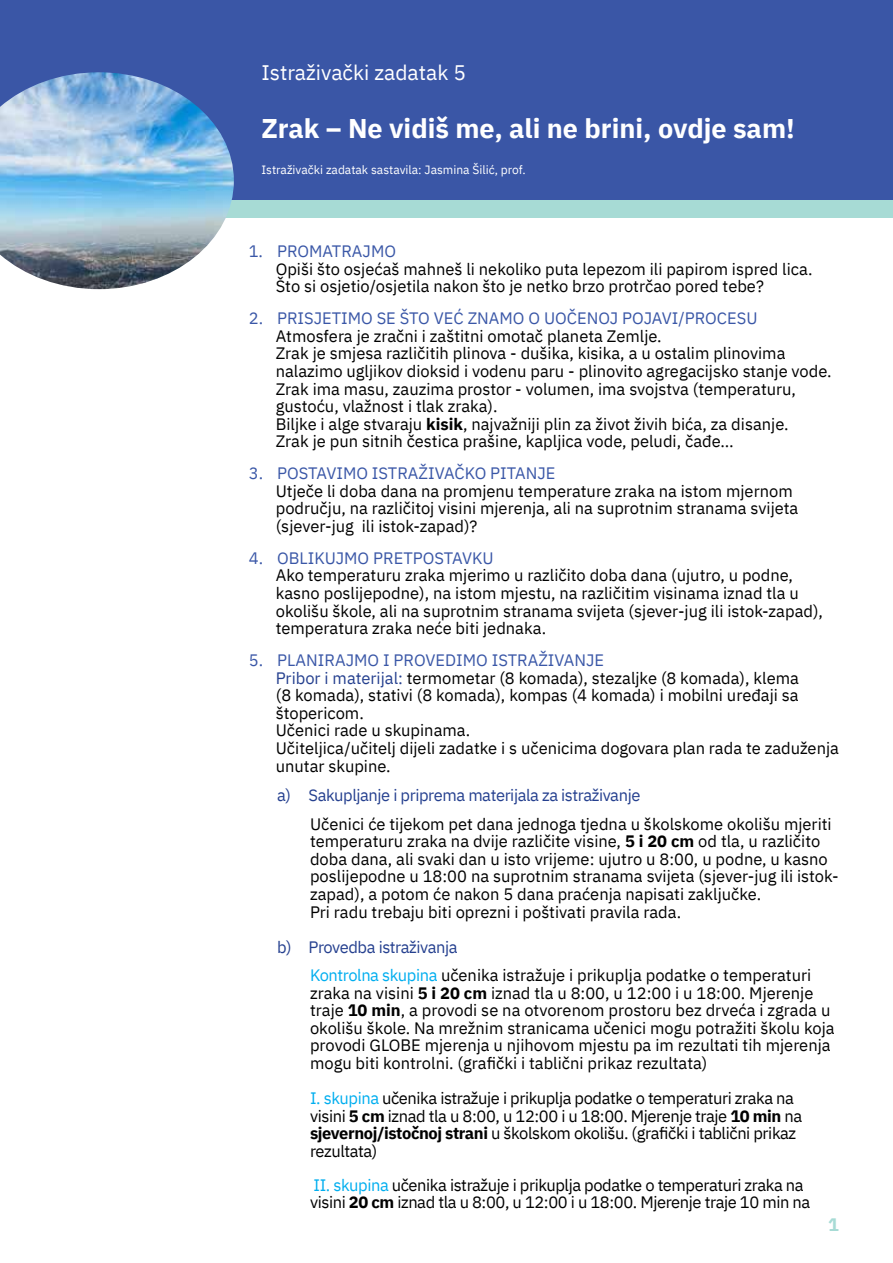
<style>
.page{position:relative;width:893px;height:1263px;background:#fff}
.page>*{position:absolute;margin:0;border:0;box-sizing:border-box;transform-origin:0 0}
.t1{font:700 27px "IBM Plex Sans";color:#fff}
.t2{font:21px "IBM Plex Sans";color:#fff}
.t3{font:700 18px "IBM Plex Sans";color:#a7dbd5}
.t4{font:16.5px/17.5px "IBM Plex Sans";color:#000}
.t5{font:16.5px/17.5px "IBM Plex Sans";letter-spacing:-.025em;color:#000}
.t6{font:16.5px "IBM Plex Sans";color:#3a57a7}
.t7{font:16.5px "IBM Plex Sans";letter-spacing:-.025em;color:#25408f}
.t8{font:12px "IBM Plex Sans";color:#fff}
.s1{font-weight:700}
.s2{color:#3a57a7}
.s3{color:#25408f}
.s4{color:#00aeef}
</style>
<div class="page">
<div style="left:0;top:0;width:893px;height:208px;background:#3a56a6"></div>
<div style="left:0;top:200px;width:893px;height:18px;background:#a7dbd5"></div>
<img style="left:0;top:72px;width:234px;height:217px">
<p class="t2" style="left:261px;top:57px;width:206px">Istraživački zadatak 5</p>
<h1 class="t1" style="left:261px;top:107px;width:535px">Zrak – Ne vidiš me, ali ne brini, ovdje sam!</h1>
<p class="t8" style="left:261px;top:160px;width:266px">Istraživački zadatak sastavila: Jasmina Šilić, prof.</p>
<p class="t6" style="left:249px;top:239px;width:149px">1. PROMATRAJMO</p>
<p class="t4" style="left:276px;top:259px;width:538px">Opiši što osjećaš mahneš li nekoliko puta lepezom ili papirom ispred lica.<br>Što si osjetio/osjetila nakon što je netko brzo protrčao pored tebe?</p>
<p class="t6" style="left:249px;top:306px;width:510px">2. PRISJETIMO SE ŠTO VEĆ ZNAMO O UOČENOJ POJAVI/PROCESU</p>
<p class="t4" style="left:276px;top:326px;width:557px">Atmosfera je zračni i zaštitni omotač planeta Zemlje.<br>Zrak je smjesa različitih plinova - dušika, kisika, a u ostalim plinovima nalazimo ugljikov dioksid i vodenu paru - plinovito agregacijsko stanje vode.<br>Zrak ima masu, zauzima prostor - volumen, ima svojstva (temperaturu, gustoću, vlažnost i tlak zraka).<br>Biljke i alge stvaraju <span class="s1">kisik</span>, najvažniji plin za život živih bića, za disanje.<br>Zrak je pun sitnih čestica prašine, kapljica vode, peludi, čađe…</p>
<p class="t6" style="left:249px;top:461px;width:308px">3. POSTAVIMO ISTRAŽIVAČKO PITANJE</p>
<p class="t4" style="left:276px;top:481px;width:524px">Utječe li doba dana na promjenu temperature zraka na istom mjernom području, na različitoj visini mjerenja, ali na suprotnim stranama svijeta (sjever-jug ili istok-zapad)?</p>
<p class="t6" style="left:249px;top:545px;width:247px">4. OBLIKUJMO PRETPOSTAVKU</p>
<p class="t4" style="left:276px;top:565px;width:549px">Ako temperaturu zraka mjerimo u različito doba dana (ujutro, u podne, kasno poslijepodne), na istom mjestu, na različitim visinama iznad tla u okolišu škole, ali na suprotnim stranama svijeta (sjever-jug ili istok-zapad), temperatura zraka neće biti jednaka.</p>
<p class="t4" style="left:276px;top:650px;width:565px;text-indent:-27px"><span class="s2">5. PLANIRAJMO I PROVEDIMO ISTRAŽIVANJE<br></span><span class="s3">Pribor i materijal:</span> termometar (8 komada), stezaljke (8 komada), klema<br>(8 komada), stativi (8 komada), kompas (4 komada) i mobilni uređaji sa štopericom.<br>Učenici rade u skupinama.<br>Učiteljica/učitelj dijeli zadatke i s učenicima dogovara plan rada te zaduženja unutar skupine.</p>
<p class="t7" style="left:277px;top:783px;width:365px">a) Sakupljanje i priprema materijala za istraživanje</p>
<p class="t4" style="left:310px;top:813px;width:530px">Učenici će tijekom pet dana jednoga tjedna u školskome okolišu mjeriti temperaturu zraka na dvije različite visine, <span class="s1">5 i 20 cm</span> od tla, u različito doba dana, ali svaki dan u isto vrijeme: ujutro u 8:00, u podne, u kasno poslijepodne u 18:00 na suprotnim stranama svijeta (sjever-jug ili istok&shy;zapad), a potom će nakon 5 dana praćenja napisati zaključke.<br>Pri radu trebaju biti oprezni i poštivati pravila rada.</p>
<p class="t4" style="left:310px;top:931px;width:503px;line-height:28.2px;text-indent:-33px"><span class="s3">b) Provedba istraživanja<br></span><span class="s4">Kontrolna skupina</span> učenika istražuje i prikuplja podatke o temperaturi</p>
<p class="t4" style="left:310px;top:983px;width:526px">zraka na visini <span class="s1">5 i 20 cm</span> iznad tla u 8:00, u 12:00 i u 18:00. Mjerenje traje <span class="s1">10 min</span>, a provodi se na otvorenom prostoru bez drveća i zgrada u okolišu škole. Na mrežnim stranicama učenici mogu potražiti školu koja provodi GLOBE mjerenja u njihovom mjestu pa im rezultati tih mjerenja mogu biti kontrolni. (grafički i tablični prikaz rezultata)</p>
<p class="t5" style="left:310px;top:1088px;width:494px"><span class="s4">I. skupina</span> učenika istražuje i prikuplja podatke o temperaturi zraka na visini <span class="s1">5 cm</span> iznad tla u 8:00, u 12:00 i u 18:00. Mjerenje traje <span class="s1">10 min</span> na <span class="s1">sjevernoj/istočnoj strani</span> u školskom okolišu. (grafički i tablični prikaz rezultata)</p>
<p class="t5" style="left:310px;top:1175px;width:502px"><span class="s4">II. skupina</span> učenika istražuje i prikuplja podatke o temperaturi zraka na visini <span class="s1">20 cm</span> iznad tla u 8:00, u 12:00 i u 18:00. Mjerenje traje 10 min na</p>
<p class="t3" style="left:828px;top:1210px;width:12px">1</p>
</div>
